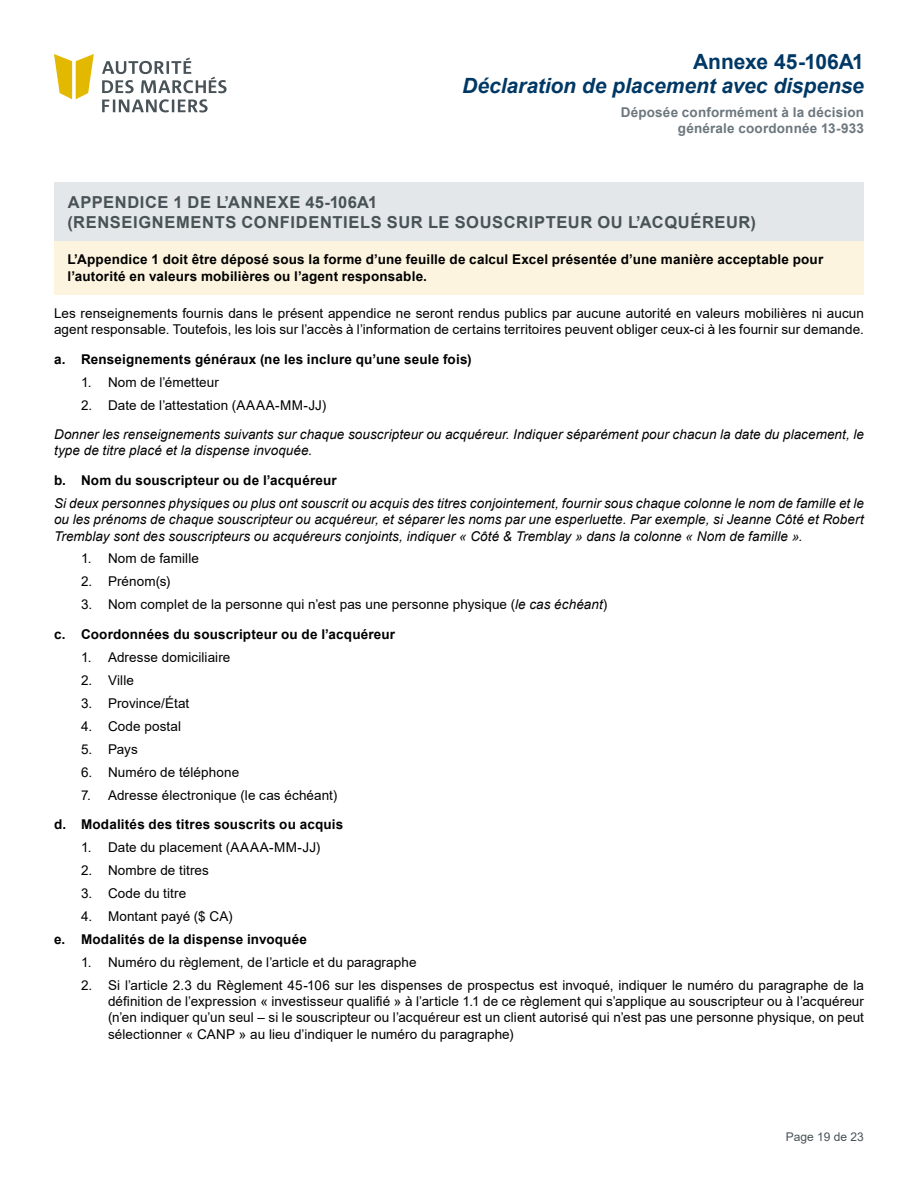
<style>
.page{position:relative;width:918px;height:1188px;background:#fff}
.page>*{position:absolute;margin:0;border:0;box-sizing:border-box;transform-origin:0 0}
.t1{font:italic 700 21px "Arial";letter-spacing:-.005em;color:#003865}
.t2{font:700 21px "Arial";letter-spacing:-.005em;color:#003865}
.t3{font:700 16.5px/19.8px "Arial";letter-spacing:.04em;color:#485257}
.t4{font:13.5px/16.2px "Arial";letter-spacing:.005em;color:#000}
.t5{font:italic 13.5px/16.2px "Arial";letter-spacing:.005em;color:#000}
.sous-titre_tableau{font:700 13.5px/16.2px "Arial";letter-spacing:.015em;color:#000}
.t6{font:700 13.5px/16.2px "Arial";letter-spacing:.015em;color:#6c777e;text-align:right}
.t7{font:12px "Arial";color:#485257}
.s1{font-style:italic}
</style>
<div class="page">
<svg style="left:54px;top:54px;width:40px;height:45px"></svg>
<svg style="left:102px;top:58px;width:125px;height:55px"></svg>
<div style="left:54px;top:182px;width:810px;height:59px;background:#e3e7e9"></div>
<div style="left:54px;top:241px;width:810px;height:53px;background:#fcf4df"></div>
<h1 class="t2" style="left:693px;top:47px;width:172px">Annexe 45-106A1</h1>
<h1 class="t1" style="left:462px;top:72px;width:403px">Déclaration de placement avec dispense</h1>
<p class="t6" style="left:621px;top:105px;width:245px">Déposée conformément à la décision générale coordonnée 13-933</p>
<h2 class="t3" style="left:67px;top:192px;width:690px">APPENDICE 1 DE L’ANNEXE 45-106A1<br>(RENSEIGNEMENTS CONFIDENTIELS SUR LE SOUSCRIPTEUR OU L’ACQUÉREUR)</h2>
<p class="sous-titre_tableau" style="left:68px;top:252px;width:757px">L’Appendice 1 doit être déposé sous la forme d’une feuille de calcul Excel présentée d’une manière acceptable pour l’autorité en valeurs mobilières ou l’agent responsable.</p>
<p class="t4" style="left:54px;top:305px;width:812px">Les renseignements fournis dans le présent appendice ne seront rendus publics par aucune autorité en valeurs mobilières ni aucun agent responsable. Toutefois, les lois sur l’accès à l’information de certains territoires peuvent obliger ceux-ci à les fournir sur demande.</p>
<p class="sous-titre_tableau" style="left:54px;top:351px;width:419px">a. Renseignements généraux (ne les inclure qu’une seule fois)</p>
<p class="t4" style="left:81px;top:374px;width:139px">1. Nom de l’émetteur</p>
<p class="t4" style="left:81px;top:397px;width:247px">2. Date de l’attestation (AAAA-MM-JJ)</p>
<p class="t5" style="left:54px;top:427px;width:812px">Donner les renseignements suivants sur chaque souscripteur ou acquéreur. Indiquer séparément pour chacun la date du placement, le type de titre placé et la dispense invoquée.</p>
<p class="sous-titre_tableau" style="left:54px;top:473px;width:284px">b. Nom du souscripteur ou de l’acquéreur</p>
<p class="t5" style="left:54px;top:495px;width:812px;text-align:justify">Si deux personnes physiques ou plus ont souscrit ou acquis des titres conjointement, fournir sous chaque colonne le nom de famille et le ou les prénoms de chaque souscripteur ou acquéreur, et séparer les noms par une esperluette. Par exemple, si Jeanne Côté et Robert Tremblay sont des souscripteurs ou acquéreurs conjoints, indiquer « Côté &amp; Tremblay » dans la colonne « Nom de famille ».</p>
<p class="t4" style="left:81px;top:551px;width:119px">1. Nom de famille</p>
<p class="t4" style="left:81px;top:574px;width:91px">2. Prénom(s)</p>
<p class="t4" style="left:81px;top:596px;width:528px">3. Nom complet de la personne qui n’est pas une personne physique (<span class="s1">le cas échéant</span>)</p>
<p class="sous-titre_tableau" style="left:54px;top:626px;width:343px">c. Coordonnées du souscripteur ou de l’acquéreur</p>
<p class="t4" style="left:81px;top:649px;width:151px">1. Adresse domiciliaire</p>
<p class="t4" style="left:81px;top:672px;width:54px">2. Ville</p>
<p class="t4" style="left:81px;top:695px;width:110px">3. Province/État</p>
<p class="t4" style="left:81px;top:718px;width:102px">4. Code postal</p>
<p class="t4" style="left:81px;top:741px;width:58px">5. Pays</p>
<p class="t4" style="left:81px;top:764px;width:160px">6. Numéro de téléphone</p>
<p class="t4" style="left:81px;top:787px;width:258px">7. Adresse électronique (le cas échéant)</p>
<p class="sous-titre_tableau" style="left:54px;top:817px;width:291px">d. Modalités des titres souscrits ou acquis</p>
<p class="t4" style="left:81px;top:839px;width:241px">1. Date du placement (AAAA-MM-JJ)</p>
<p class="t4" style="left:81px;top:862px;width:130px">2. Nombre de titres</p>
<p class="t4" style="left:81px;top:885px;width:107px">3. Code du titre</p>
<p class="t4" style="left:81px;top:908px;width:153px">4. Montant payé ($ CA)</p>
<p class="sous-titre_tableau" style="left:54px;top:932px;width:255px">e. Modalités de la dispense invoquée</p>
<p class="t4" style="left:81px;top:954px;width:337px">1. Numéro du règlement, de l’article et du paragraphe</p>
<p class="t4" style="left:108px;top:977px;width:758px;text-align:justify;text-indent:-27px">2. Si l’article 2.3 du Règlement 45-106 sur les dispenses de prospectus est invoqué, indiquer le numéro du paragraphe de la définition de l’expression « investisseur qualifié » à l’article 1.1 de ce règlement qui s’applique au souscripteur ou à l’acquéreur (n’en indiquer qu’un seul – si le souscripteur ou l’acquéreur est un client autorisé qui n’est pas une personne physique, on peut sélectionner « CANP » au lieu d’indiquer le numéro du paragraphe)</p>
<p class="t7" style="left:786px;top:1128px;width:80px">Page 19 de 23</p>
</div>
